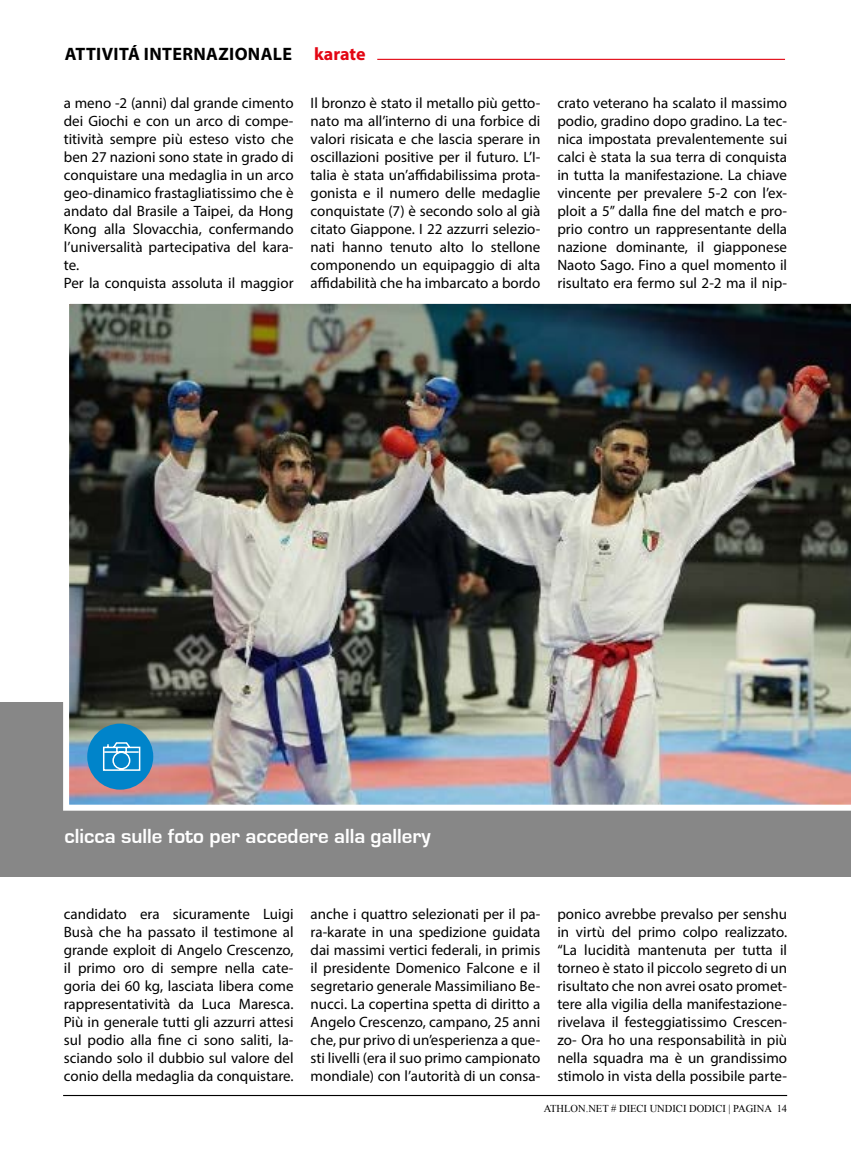
<style>
.page{position:relative;width:851px;height:1149px;background:#fff}
.page>*{position:absolute;margin:0;border:0;box-sizing:border-box;transform-origin:0 0}
.t1{font:700 21px "Eurostile";color:#fff}
.t2{font:700 18px "Myriad Pro";letter-spacing:.02em;color:#000}
.t3{font:15px/18px "Myriad Pro";color:#000;text-align:justify}
.t4{font:10.5px "Times New Roman";color:#000}
.s1{color:#e30613}
</style>
<div class="page">
<hr style="left:63px;top:1094px;width:724px;height:1px;background:#000">
<hr style="left:377px;top:59px;width:407px;height:1px;background:#e30613">
<div style="left:0;top:702px;width:850px;height:174px;background:#878787"></div>
<img style="left:63px;top:303px;width:787px;height:507px">
<div style="left:87px;top:723px;width:66px;height:66px;background:#0084ca;border-radius:50%"></div>
<svg style="left:102px;top:742px;width:39px;height:29px"></svg>
<p class="t2" style="left:65px;top:42px;width:302px">ATTIVITÁ INTERNAZIONALE <span class="s1">karate</span></p>
<p class="t3" style="left:64px;top:94px;width:231px;text-align:left">a meno -2 (anni) dal grande cimento dei Giochi e con un arco di compe&shy;titività sempre più esteso visto che ben 27 nazioni sono state in grado di conquistare una medaglia in un arco geo-dinamico frastagliatissimo che è andato dal Brasile a Taipei, da Hong Kong alla Slovacchia, confermando l’universalità partecipativa del kara&shy;te.<br>Per la conquista assoluta il maggior</p>
<p class="t3" style="left:310px;top:94px;width:231px">Il bronzo è stato il metallo più getto&shy;nato ma all’interno di una forbice di valori risicata e che lascia sperare in oscillazioni positive per il futuro. L’I&shy;talia è stata un’affidabilissima prota&shy;gonista e il numero delle medaglie conquistate (7) è secondo solo al già citato Giappone. I 22 azzurri selezio&shy;nati hanno tenuto alto lo stellone componendo un equipaggio di alta affidabilità che ha imbarcato a bordo</p>
<p class="t3" style="left:557px;top:94px;width:231px">crato veterano ha scalato il massimo podio, gradino dopo gradino. La tec&shy;nica impostata prevalentemente sui calci è stata la sua terra di conquista in tutta la manifestazione. La chiave vincente per prevalere 5-2 con l’ex&shy;ploit a 5” dalla fine del match e pro&shy;prio contro un rappresentante della nazione dominante, il giapponese Naoto Sago. Fino a quel momento il risultato era fermo sul 2-2 ma il nip-</p>
<h1 class="t1" style="left:65px;top:824px;width:367px">clicca sulle foto per accedere alla gallery</h1>
<p class="t3" style="left:64px;top:904px;width:231px">candidato era sicuramente Luigi Busà che ha passato il testimone al grande exploit di Angelo Crescenzo, il primo oro di sempre nella cate&shy;goria dei 60 kg, lasciata libera come rappresentatività da Luca Maresca.<br>Più in generale tutti gli azzurri attesi sul podio alla fine ci sono saliti, la&shy;sciando solo il dubbio sul valore del conio della medaglia da conquistare.</p>
<p class="t3" style="left:310px;top:904px;width:231px">anche i quattro selezionati per il pa&shy;ra-karate in una spedizione guidata dai massimi vertici federali, in primis il presidente Domenico Falcone e il segretario generale Massimiliano Be&shy;nucci. La copertina spetta di diritto a Angelo Crescenzo, campano, 25 anni che, pur privo di un’esperienza a que&shy;sti livelli (era il suo primo campionato mondiale) con l’autorità di un consa-</p>
<p class="t3" style="left:557px;top:904px;width:231px">ponico avrebbe prevalso per senshu in virtù del primo colpo realizzato. “La lucidità mantenuta per tutta il torneo è stato il piccolo segreto di un risultato che non avrei osato promet&shy;tere alla vigilia della manifestazione&shy;rivelava il festeggiatissimo Crescen&shy;zo- Ora ho una responsabilità in più nella squadra ma è un grandissimo stimolo in vista della possibile parte-</p>
<p class="t4" style="left:543px;top:1100px;width:245px">ATHLON.NET # DIECI UNDICI DODICI | PAGINA 14</p>
</div>
